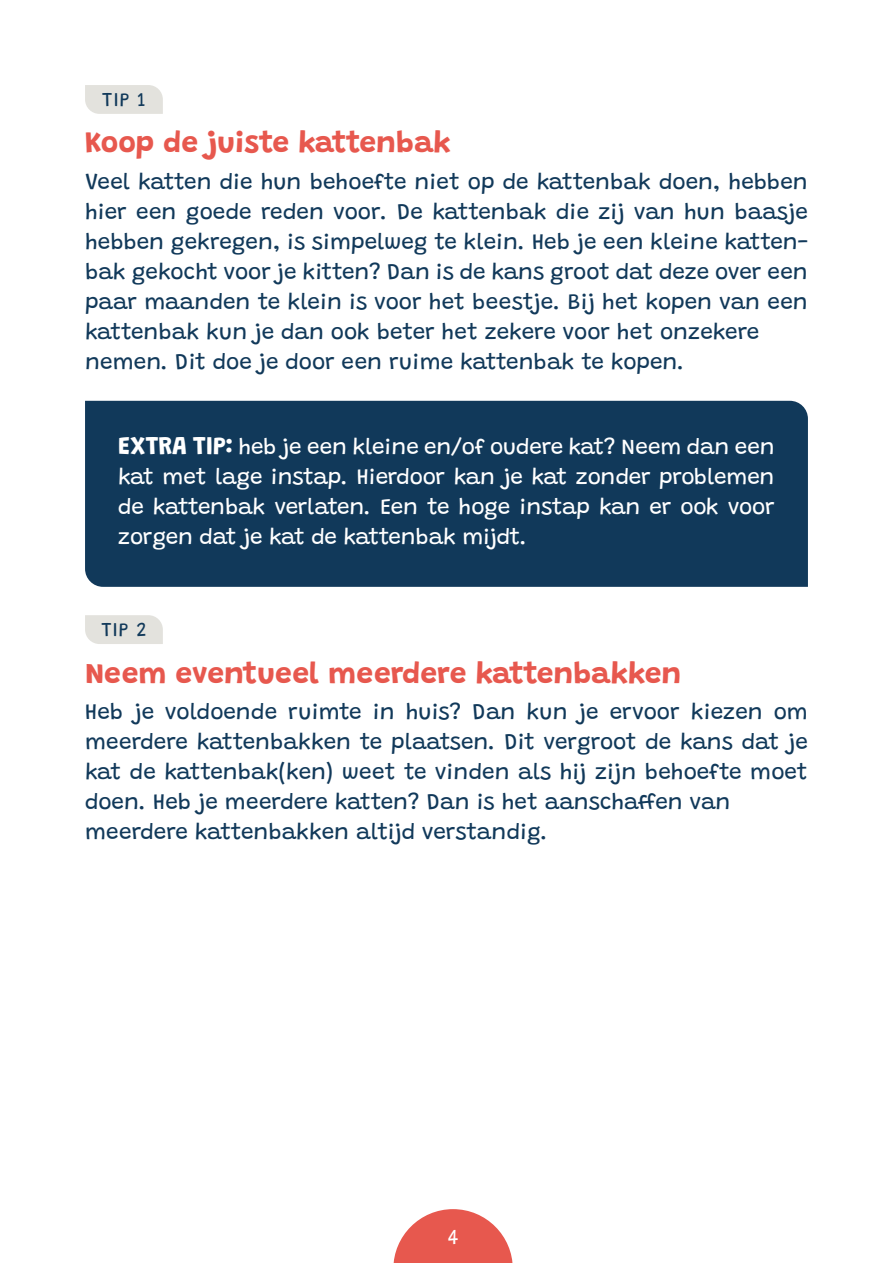
<style>
.page{position:relative;width:893px;height:1263px;background:#fff}
.page>*{position:absolute;margin:0;border:0;box-sizing:border-box;transform-origin:0 0}
.t1{font:700 30px "Grandstander";color:#e7584e}
.t2{font:22.5px/30px "Grandstander";color:#11395a}
.t3{font:22.5px/30px "Grandstander";letter-spacing:-.01em;color:#fff;text-align:justify}
.t4{font:21px "Grandstander";color:#fff}
.t5{font:19.5px "Grandstander";letter-spacing:.05em;color:#11395a}
.s1{font-weight:700;font-size:25.5px}
</style>
<div class="page">
<svg style="left:393px;top:1209px;width:120px;height:54px"></svg>
<div style="left:85px;top:401px;width:723px;height:186px;background:#11395a"></div>
<div style="left:85px;top:85px;width:78px;height:29px;background:#e3e2dd"></div>
<div style="left:85px;top:615px;width:78px;height:29px;background:#e3e2dd"></div>
<p class="t5" style="left:102px;top:85px;width:45px">TIP 1</p>
<h1 class="t1" style="left:85px;top:120px;width:367px">Koop de juiste kattenbak</h1>
<p class="t2" style="left:85px;top:164px;width:724px">Veel katten die hun behoefte niet op de kattenbak doen, hebben hier een goede reden voor. De kattenbak die zij van hun baasje hebben gekregen, is simpelweg te klein. Heb je een kleine katten&shy;bak gekocht voor je kitten? Dan is de kans groot dat deze over een paar maanden te klein is voor het beestje. Bij het kopen van een kattenbak kun je dan ook beter het zekere voor het onzekere nemen. Dit doe je door een ruime kattenbak te kopen.</p>
<p class="t3" style="left:118px;top:430px;width:658px"><span class="s1">EXTRA TIP:</span> heb je een kleine en/of oudere kat? Neem dan een kat met lage instap. Hierdoor kan je kat zonder problemen de kattenbak verlaten. Een te hoge instap kan er ook voor zorgen dat je kat de kattenbak mijdt.</p>
<p class="t5" style="left:101px;top:615px;width:47px">TIP 2</p>
<h1 class="t1" style="left:85px;top:650px;width:598px">Neem eventueel meerdere kattenbakken</h1>
<p class="t2" style="left:85px;top:695px;width:724px">Heb je voldoende ruimte in huis? Dan kun je ervoor kiezen om meerdere kattenbakken te plaatsen. Dit vergroot de kans dat je kat de kattenbak(ken) weet te vinden als hij zijn behoefte moet doen. Heb je meerdere katten? Dan is het aanschaffen van meerdere kattenbakken altijd verstandig.</p>
<p class="t4" style="left:448px;top:1221px;width:13px">4</p>
</div>
